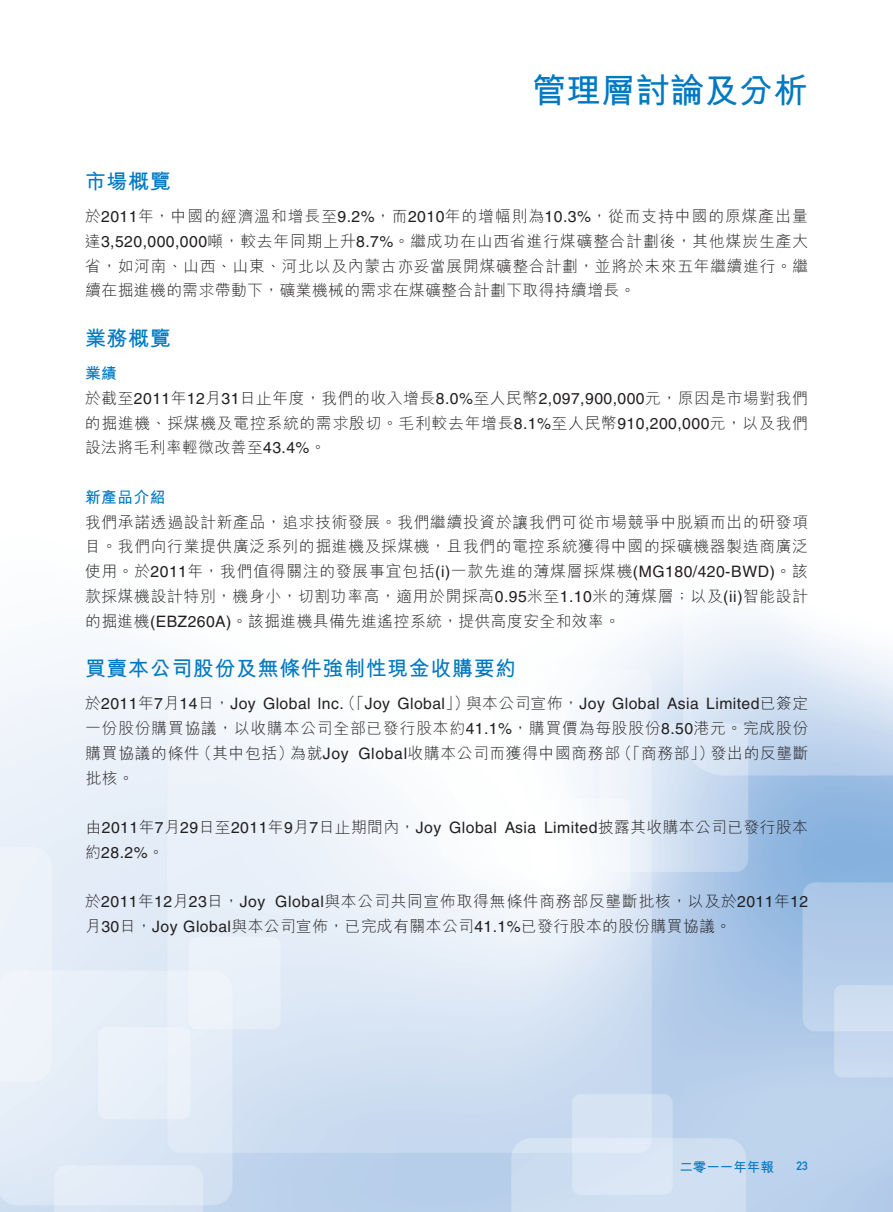
<style>
.page{position:relative;width:893px;height:1212px;background:#fff}
.page>*{position:absolute;margin:0;border:0;box-sizing:border-box;transform-origin:0 0}
.t1{font:700 34.5px "M Hei HK";color:#0079c2}
.t2{font:700 21px "M Hei HK";letter-spacing:.03em;color:#0079c2}
.t3{font:300 15.75px/24.8px "M Hei HK";letter-spacing:.04em;color:#231f20;text-align:justify}
.t4{font:15.75px/24.8px "Helvetica LT Std";letter-spacing:.03em;color:#231f20}
.t5{font:700 15.75px "M Hei HK";letter-spacing:.03em;color:#0079c2}
.t6{font:700 13.5px "M Hei HK";color:#0079c2}
.t7{font:12px "DIN Mittelschrift Std";color:#0079c2}
.s1{font-family:"Helvetica LT Std";font-weight:400}
.s2{font-weight:700;color:#0079c2}
.s3{font-family:"M Hei HK";font-weight:300}
</style>
<div class="page">
<h1 class="t1" style="left:532px;top:65px;width:278px">管理層討論及分析</h1>
<h2 class="t2" style="left:85px;top:166px;width:87px">市場概覽</h2>
<p class="t3" style="left:85px;top:203px;width:725px">於<span class="s1">2011</span>年，中國的經濟溫和增長至<span class="s1">9.2%</span>，而<span class="s1">2010</span>年的增幅則為<span class="s1">10.3%</span>，從而支持中國的原煤產出量達<span class="s1">3,520,000,000</span>噸，較去年同期上升<span class="s1">8.7%</span>。繼成功在山西省進行煤礦整合計劃後，其他煤炭生產大省，如河南、山西、山東、河北以及內蒙古亦妥當展開煤礦整合計劃，並將於未來五年繼續進行。繼續在掘進機的需求帶動下，礦業機械的需求在煤礦整合計劃下取得持續增長。</p>
<h2 class="t2" style="left:85px;top:323px;width:87px">業務概覽</h2>
<p class="t3" style="left:85px;top:360px;width:724px;text-align:left"><span class="s2">業績<br></span>於截至<span class="s1">2011</span>年<span class="s1">12</span>月<span class="s1">31</span>日止年度，我們的收入增長<span class="s1">8.0%</span>至人民幣<span class="s1">2,097,900,000</span>元，原因是市場對我們的掘進機、採煤機及電控系統的需求殷切。毛利較去年增長<span class="s1">8.1%</span>至人民幣<span class="s1">910,200,000</span>元，以及我們設法將毛利率輕微改善至<span class="s1">43.4%</span>。</p>
<p class="t5" style="left:85px;top:486px;width:82px">新產品介紹</p>
<p class="t3" style="left:85px;top:509px;width:725px">我們承諾透過設計新產品，追求技術發展。我們繼續投資於讓我們可從市場競爭中脫穎而出的研發項目。我們向行業提供廣泛系列的掘進機及採煤機，且我們的電控系統獲得中國的採礦機器製造商廣泛使用。於<span class="s1">2011</span>年，我們值得關注的發展事宜包括<span class="s1">(i)</span>一款先進的薄煤層採煤機<span class="s1">(MG180/420-BWD)</span>。該款採煤機設計特別，機身小，切割功率高，適用於開採高<span class="s1">0.95</span>米至<span class="s1">1.10</span>米的薄煤層；以及<span class="s1">(ii)</span>智能設計的掘進機<span class="s1">(EBZ260A)</span>。該掘進機具備先進遙控系統，提供高度安全和效率。</p>
<h2 class="t2" style="left:85px;top:653px;width:433px">買賣本公司股份及無條件強制性現金收購要約</h2>
<p class="t4" style="left:85px;top:691px;width:725px"><span class="s3">於</span>2011<span class="s3">年</span>7<span class="s3">月</span>14<span class="s3">日，</span>Joy Global lnc.<span class="s3">（「</span>Joy Global<span class="s3">」）與本公司宣佈，</span>Joy Global Asia Limited<span class="s3">已簽定</span></p>
<p class="t3" style="left:85px;top:715px;width:725px">一份股份購買協議，以收購本公司全部已發行股本約<span class="s1">41.1%</span>，購買價為每股股份<span class="s1">8.50</span>港元。完成股份購買協議的條件（其中包括）為就<span class="s1">Joy Global</span>收購本公司而獲得中國商務部（「商務部」）發出的反壟斷批核。</p>
<p class="t4" style="left:85px;top:815px;width:724px"><span class="s3">由</span>2011<span class="s3">年</span>7<span class="s3">月</span>29<span class="s3">日至</span>2011<span class="s3">年</span>9<span class="s3">月</span>7<span class="s3">日止期間內，</span>Joy Global Asia Limited<span class="s3">披露其收購本公司已發行股本約</span>28.2%<span class="s3">。</span></p>
<p class="t3" style="left:85px;top:889px;width:724px">於<span class="s1">2011</span>年<span class="s1">12</span>月<span class="s1">23</span>日，<span class="s1">Joy Global</span>與本公司共同宣佈取得無條件商務部反壟斷批核，以及於<span class="s1">2011</span>年<span class="s1">12</span>月<span class="s1">30</span>日，<span class="s1">Joy Global</span>與本公司宣佈，已完成有關本公司<span class="s1">41.1%</span>已發行股本的股份購買協議。</p>
<p class="t6" style="left:679px;top:1157px;width:96px">二零一一年年報</p>
<p class="t7" style="left:796px;top:1158px;width:13px">23</p>
</div>
